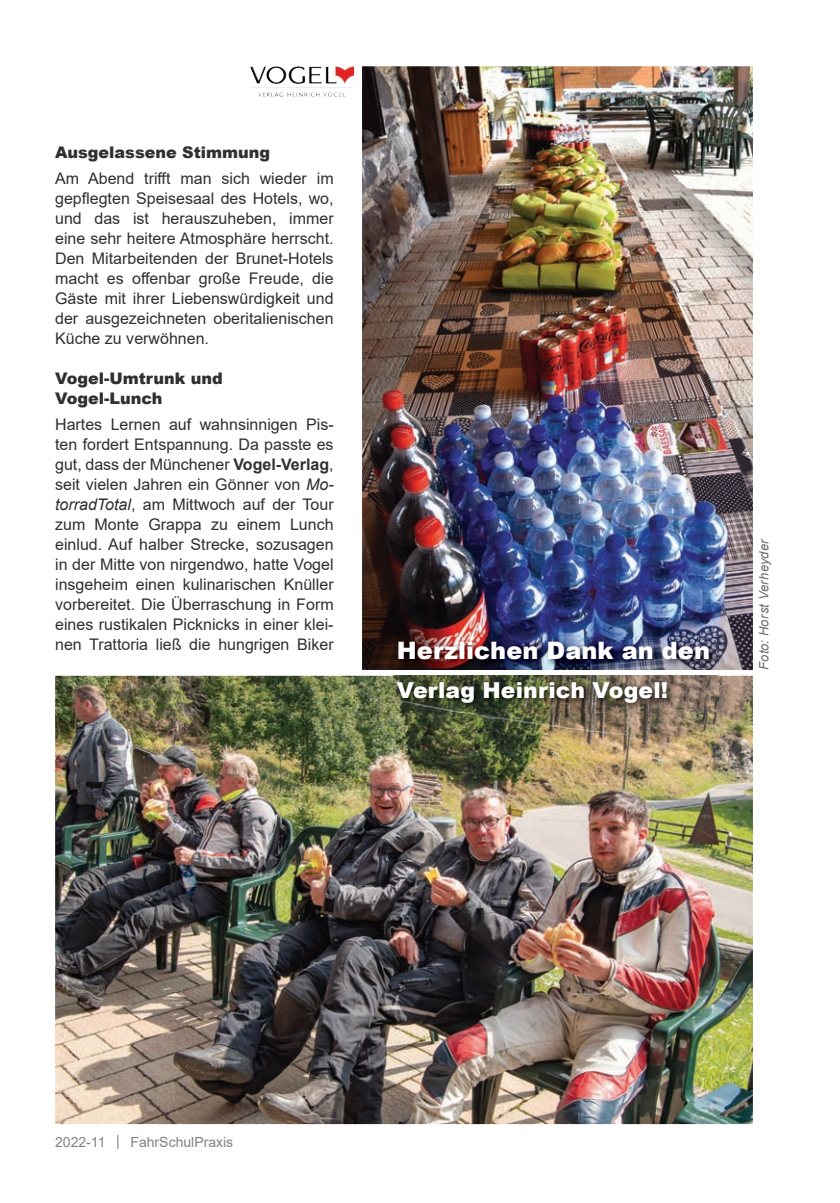
<style>
.page{position:relative;width:840px;height:1203px;background:#fff}
.page>*{position:absolute;margin:0;border:0;box-sizing:border-box;transform-origin:0 0}
.t1{font:900 24px "Arial";letter-spacing:.005em;color:#fff}
.t2{font:900 22px "Arial";letter-spacing:.005em;color:#fff}
.t3{font:16px/20px "Arial";color:#312f30;text-align:justify}
.t4{font:900 16px/20px "Arial";color:#312f30}
.t5{font:14px "Arial";color:#808285}
.t6{font:italic 13px "Arial";letter-spacing:.015em;color:#6c6d70}
.s1{font-weight:700}
.s2{font-style:italic}
.s3{font-family:"MS Gothic"}
</style>
<div class="page">
<img style="left:362px;top:66px;width:390px;height:604px">
<img style="left:55px;top:676px;width:697px;height:448px">
<img style="left:394px;top:638px;width:324px;height:74px">
<img style="left:266px;top:66px;width:88px;height:18px">
<p class="t4" style="left:55px;top:142px;width:216px">Ausgelassene Stimmung</p>
<p class="t3" style="left:55px;top:168px;width:280px">Am Abend trifft man sich wieder im gepflegten Speisesaal des Hotels, wo, und das ist herauszuheben, immer eine sehr heitere Atmosphäre herrscht.<br>Den Mitarbeitenden der Brunet-Hotels macht es offenbar große Freude, die Gäste mit ihrer Liebenswürdigkeit und der ausgezeichneten oberitalienischen Küche zu verwöhnen.</p>
<p class="t4" style="left:55px;top:368px;width:169px">Vogel-Umtrunk und<br>Vogel-Lunch</p>
<p class="t3" style="left:55px;top:414px;width:280px">Hartes Lernen auf wahnsinnigen Pis&shy;ten fordert Entspannung. Da passte es gut, dass der Münchener <span class="s1">Vogel-Verlag</span>, seit vielen Jahren ein Gönner von <span class="s2">Mo&shy;torradTotal</span>, am Mittwoch auf der Tour zum Monte Grappa zu einem Lunch einlud. Auf halber Strecke, sozusagen in der Mitte von nirgendwo, hatte Vogel insgeheim einen kulinarischen Knüller vorbereitet. Die Überraschung in Form eines rustikalen Picknicks in einer klei&shy;nen Trattoria ließ die hungrigen Biker</p>
<h1 class="t1" style="left:397px;top:633px;width:315px">Herzlichen Dank an den</h1>
<h2 class="t2" style="left:397px;top:674px;width:273px">Verlag Heinrich Vogel!</h2>
<p class="t6" style="left:755px;top:670px;width:133px;rotate:-90deg">Foto: Horst Verheyder</p>
<p class="t5" style="left:55px;top:1133px;width:180px">2022-11 <span class="s3">|</span> FahrSchulPraxis</p>
</div>
